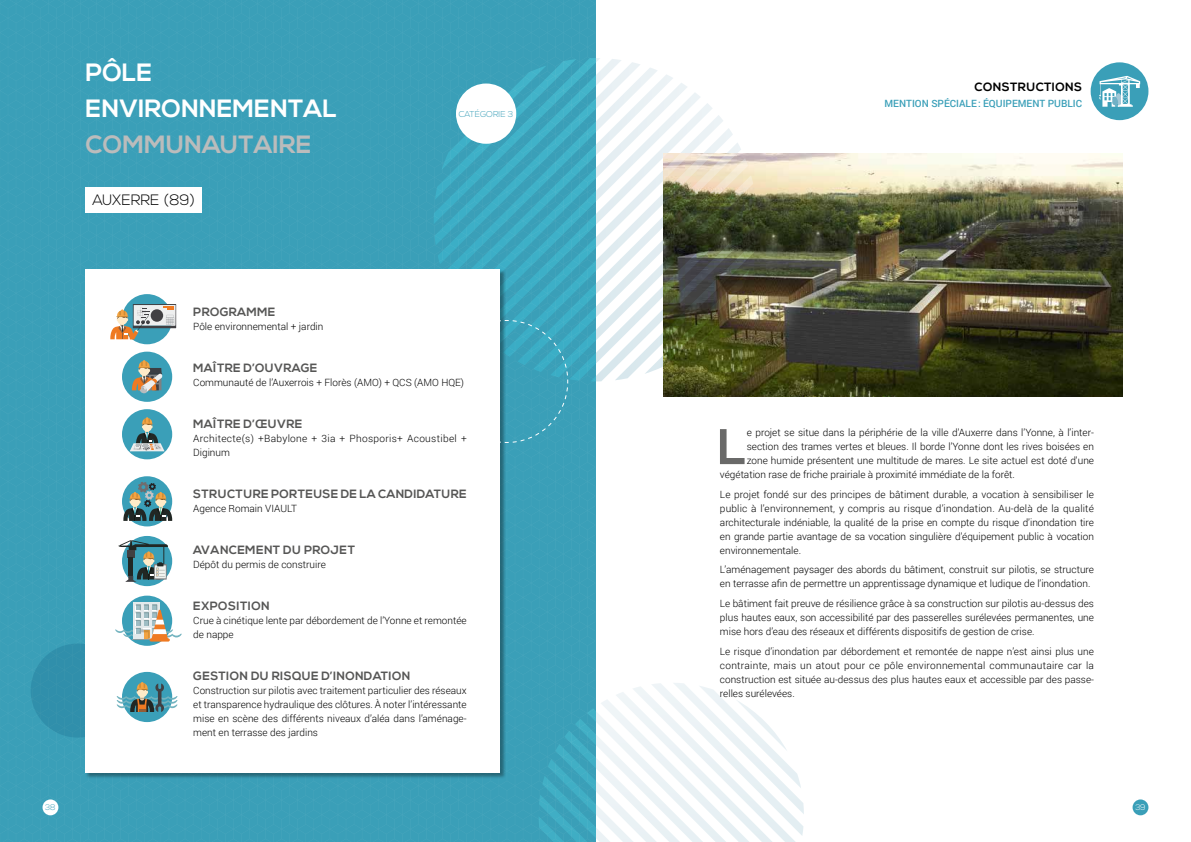
<style>
.page{position:relative;width:1191px;height:842px;background:#fff}
.page>*{position:absolute;margin:0;border:0;box-sizing:border-box;transform-origin:0 0}
.t1{font:700 50px "Nexa";color:#6a6a69}
.t2{font:700 25px/36px "Nexa";color:#fff}
.t3{font:700 25px "Nexa";color:#bbbcbc}
.t4{font:300 15px "Nexa";color:#000}
.t5{font:700 12px "Nexa";letter-spacing:.025em;color:#565655}
.t6{font:700 12px "Nexa";letter-spacing:.025em;color:#000}
.t7{font:300 10px/14px "Roboto";color:#000;text-align:justify}
.t8{font:300 10px/14px "Roboto";letter-spacing:.03em;color:#000}
.t9{font:500 10px "Roboto";color:#3a9fb8}
.t10{font:300 8.5px "Nexa";color:#3a9fb8}
.t11{font:300 8px "Nexa";color:#3a9fb8}
.t12{font:300 8px "Nexa";color:#fff}
</style>
<div class="page">
<div style="left:0;top:0;width:595px;height:842px;background:#3a9fb8"></div>
<div style="left:31px;top:643px;width:94px;height:94px;background:#308fab;border-radius:50%"></div>
<img style="left:757px;top:153px;width:366px;height:244px">
<svg style="left:538px;top:683px;width:266px;height:159px"></svg>
<div style="left:85px;top:269px;width:421px;height:510px;background:#000;opacity:.35"></div>
<div style="left:86px;top:269px;width:414px;height:504px;background:#fff"></div>
<div style="left:85px;top:188px;width:117px;height:25px;background:#fff"></div>
<svg style="left:434px;top:58px;width:323px;height:385px"></svg>
<div style="left:43px;top:799px;width:15px;height:16px;background:#fff;border-radius:50%"></div>
<div style="left:1132px;top:799px;width:16px;height:16px;background:#3a9fb8;border-radius:50%"></div>
<div style="left:122px;top:294px;width:50px;height:50px;background:#3a9fb8;border-radius:50%"></div>
<svg style="left:110px;top:304px;width:66px;height:35px"></svg>
<div style="left:122px;top:352px;width:50px;height:50px;background:#3a9fb8;border-radius:50%"></div>
<svg style="left:132px;top:360px;width:30px;height:34px"></svg>
<div style="left:122px;top:409px;width:50px;height:50px;background:#3a9fb8;border-radius:50%"></div>
<svg style="left:130px;top:417px;width:34px;height:34px"></svg>
<div style="left:122px;top:476px;width:50px;height:50px;background:#3a9fb8;border-radius:50%"></div>
<svg style="left:123px;top:482px;width:49px;height:39px"></svg>
<div style="left:122px;top:536px;width:50px;height:50px;background:#3a9fb8;border-radius:50%"></div>
<svg style="left:118px;top:540px;width:51px;height:42px"></svg>
<div style="left:122px;top:596px;width:50px;height:50px;background:#3a9fb8;border-radius:50%"></div>
<div style="left:133px;top:602px;width:27px;height:37px;background:#e3eaec"></div>
<svg style="left:150px;top:638px;width:20px;height:4px"></svg>
<svg style="left:115px;top:604px;width:67px;height:36px"></svg>
<div style="left:122px;top:672px;width:50px;height:50px;background:#3a9fb8;border-radius:50%"></div>
<svg style="left:117px;top:682px;width:61px;height:30px"></svg>
<div style="left:1090px;top:62px;width:58px;height:58px;background:#3a9fb8;border-radius:50%"></div>
<svg style="left:1099px;top:76px;width:41px;height:31px"></svg>
<h2 class="t2" style="left:85px;top:55px;width:253px">PÔLE<br>ENVIRONNEMENTAL</h2>
<h2 class="t3" style="left:85px;top:130px;width:227px">COMMUNAUTAIRE</h2>
<h3 class="t4" style="left:92px;top:192px;width:11px">AUXERRE</h3>
<h3 class="t4" style="left:164px;top:192px;width:33px">(89)</h3>
<p class="t10" style="left:459px;top:109px;width:56px">catégorie 3</p>
<p class="t5" style="left:193px;top:305px;width:84px">PROGRAMME</p>
<p class="t7" style="left:193px;top:319px;width:132px">Pôle environnemental + jardin</p>
<p class="t5" style="left:193px;top:361px;width:126px">MAÎTRE D’OUVRAGE</p>
<p class="t7" style="left:193px;top:375px;width:272px">Communauté de l’Auxerrois + Florès (AMO) + QCS (AMO HQE)</p>
<p class="t5" style="left:193px;top:417px;width:110px">MAÎTRE D’ŒUVRE</p>
<p class="t8" style="left:193px;top:431px;width:275px">Architecte(s) +Babylone + 3ia + Phosporis+ Acoustibel +<br>Diginum</p>
<p class="t5" style="left:193px;top:487px;width:275px">STRUCTURE PORTEUSE DE LA CANDIDATURE</p>
<p class="t7" style="left:193px;top:501px;width:105px">Agence Romain VIAULT</p>
<p class="t5" style="left:193px;top:543px;width:163px">AVANCEMENT DU PROJET</p>
<p class="t7" style="left:193px;top:557px;width:134px">Dépôt du permis de construire</p>
<p class="t5" style="left:193px;top:599px;width:78px">EXPOSITION</p>
<p class="t7" style="left:193px;top:613px;width:275px">Crue à cinétique lente par débordement de l’Yonne et remontée de nappe</p>
<p class="t5" style="left:193px;top:669px;width:218px">GESTION DU RISQUE D’INONDATION</p>
<p class="t7" style="left:193px;top:683px;width:275px">Construction sur pilotis avec traitement particulier des réseaux et transparence hydraulique des clôtures. À noter l’intéressante mise en scène des différents niveaux d’aléa dans l’aménage&shy;ment en terrasse des jardins</p>
<p class="t6" style="left:974px;top:80px;width:109px">CONSTRUCTIONS</p>
<p class="t9" style="left:884px;top:96px;width:8px">MENTION</p>
<p class="t9" style="left:931px;top:96px;width:7px">SPÉ</p>
<p class="t9" style="left:950px;top:96px;width:12px">CIALE</p>
<p class="t9" style="left:978px;top:96px;width:105px">: ÉQUIPEMENT PUBLIC</p>
<h1 class="t1" style="left:717px;top:418px;width:26px">L</h1>
<p class="t7" style="left:746px;top:425px;width:349px">e projet se situe dans la périphérie de la ville d’Auxerre dans l’Yonne, à l’inter-</p>
<p class="t7" style="left:746px;top:439px;width:349px">section des trames vertes et bleues. Il borde l’Yonne dont les rives boisées en</p>
<p class="t7" style="left:746px;top:453px;width:349px">zone humide présentent une multitude de mares. Le site actuel est doté d’une</p>
<p class="t7" style="left:720px;top:467px;width:296px">végétation rase de friche prairiale à proximité immédiate de la forêt.</p>
<p class="t7" style="left:720px;top:487px;width:375px">Le projet fondé sur des principes de bâtiment durable, a vocation à sensibiliser le public à l’environnement, y compris au risque d’inondation. Au-delà de la qualité architecturale indéniable, la qualité de la prise en compte du risque d’inondation tire en grande partie avantage de sa vocation singulière d’équipement public à vocation environnementale.</p>
<p class="t7" style="left:720px;top:563px;width:375px">L’aménagement paysager des abords du bâtiment, construit sur pilotis, se structure en terrasse afin de permettre un apprentissage dynamique et ludique de l’inondation.</p>
<p class="t7" style="left:720px;top:596px;width:375px">Le bâtiment fait preuve de résilience grâce à sa construction sur pilotis au-dessus des plus hautes eaux, son accessibilité par des passerelles surélevées permanentes, une mise hors d’eau des réseaux et différents dispositifs de gestion de crise.</p>
<p class="t7" style="left:720px;top:644px;width:375px">Le risque d’inondation par débordement et remontée de nappe n’est ainsi plus une contrainte, mais un atout pour ce pôle environnemental communautaire car la construction est située au-dessus des plus hautes eaux et accessible par des passe&shy;relles surélevées.</p>
<p class="t11" style="left:45px;top:803px;width:12px">38</p>
<p class="t12" style="left:1135px;top:803px;width:12px">39</p>
</div>
